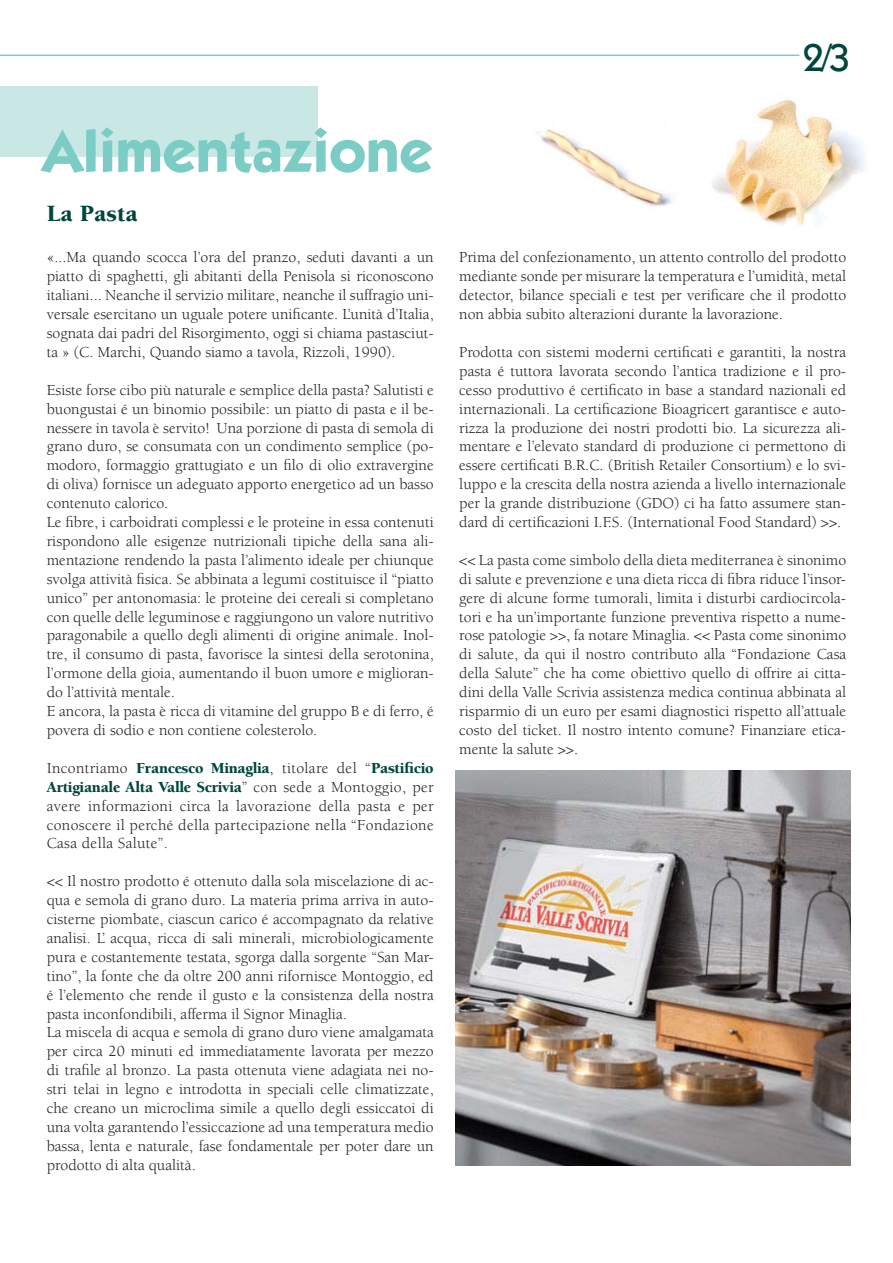
<style>
.page{position:relative;width:893px;height:1263px;background:#fff}
.page>*{position:absolute;margin:0;border:0;box-sizing:border-box;transform-origin:0 0}
.t1{font:700 60px "ITC Kabel Std";color:#7accc4}
.t2{font:500 39px "ITC Kabel Std";color:#00463f}
.t3{font:900 24px "Berkeley Std";color:#00463f}
.t4{font:15.75px/18.9px "Berkeley Std";color:#231f20;text-align:justify}
.s1{font-weight:900;color:#00463f}
</style>
<div class="page">
<hr style="left:0;top:55px;width:799px;height:1px;background:#7accc4">
<div style="left:0;top:86px;width:317px;height:71px;background:#c9e8e5"></div>
<img style="left:455px;top:770px;width:395px;height:395px">
<img style="left:712px;top:99px;width:154px;height:127px">
<img style="left:537px;top:129px;width:136px;height:78px">
<h1 class="t1" style="left:43px;top:129px;width:392px">Alimentazione</h1>
<h3 class="t3" style="left:47px;top:204px;width:93px">La Pasta</h3>
<p class="t4" style="left:47px;top:249px;width:388px">«...Ma quando scocca l’ora del pranzo, seduti davanti a un piatto di spaghetti, gli abitanti della Penisola si riconoscono italiani... Neanche il servizio militare, neanche il suffragio uni&shy;versale esercitano un uguale potere unificante. L’unità d’Italia, sognata dai padri del Risorgimento, oggi si chiama pastasciut&shy;ta » (C. Marchi, Quando siamo a tavola, Rizzoli, 1990).</p>
<p class="t4" style="left:47px;top:382px;width:388px;text-align:left">Esiste forse cibo più naturale e semplice della pasta? Salutisti e buongustai é un binomio possibile: un piatto di pasta e il be&shy;nessere in tavola è servito! Una porzione di pasta di semola di grano duro, se consumata con un condimento semplice (po&shy;modoro, formaggio grattugiato e un filo di olio extravergine di oliva) fornisce un adeguato apporto energetico ad un basso contenuto calorico.<br>Le fibre, i carboidrati complessi e le proteine in essa contenuti rispondono alle esigenze nutrizionali tipiche della sana ali&shy;mentazione rendendo la pasta l’alimento ideale per chiunque svolga attività fisica. Se abbinata a legumi costituisce il “piatto unico” per antonomasia: le proteine dei cereali si completano con quelle delle leguminose e raggiungono un valore nutritivo paragonabile a quello degli alimenti di origine animale. Inol&shy;tre, il consumo di pasta, favorisce la sintesi della serotonina, l’ormone della gioia, aumentando il buon umore e miglioran&shy;do l’attività mentale.<br>E ancora, la pasta è ricca di vitamine del gruppo B e di ferro, é povera di sodio e non contiene colesterolo.</p>
<p class="t4" style="left:47px;top:760px;width:388px">Incontriamo <span class="s1">Francesco Minaglia</span>, titolare del “<span class="s1">Pastificio Artigianale Alta Valle Scrivia</span>” con sede a Montoggio, per avere informazioni circa la lavorazione della pasta e per conoscere il perché della partecipazione nella “Fondazione Casa della Salute”.</p>
<p class="t4" style="left:47px;top:873px;width:388px;text-align:left">&lt;&lt; Il nostro prodotto é ottenuto dalla sola miscelazione di ac&shy;qua e semola di grano duro. La materia prima arriva in auto&shy;cisterne piombate, ciascun carico é accompagnato da relative analisi. L’ acqua, ricca di sali minerali, microbiologicamente pura e costantemente testata, sgorga dalla sorgente “San Mar&shy;tino”, la fonte che da oltre 200 anni rifornisce Montoggio, ed é l’elemento che rende il gusto e la consistenza della nostra pasta inconfondibili, afferma il Signor Minaglia.<br>La miscela di acqua e semola di grano duro viene amalgamata per circa 20 minuti ed immediatamente lavorata per mezzo di trafile al bronzo. La pasta ottenuta viene adagiata nei no&shy;stri telai in legno e introdotta in speciali celle climatizzate, che creano un microclima simile a quello degli essiccatoi di una volta garantendo l’essiccazione ad una temperatura medio bassa, lenta e naturale, fase fondamentale per poter dare un prodotto di alta qualità.</p>
<h2 class="t2" style="left:803px;top:42px;width:49px">2/3</h2>
<p class="t4" style="left:459px;top:249px;width:388px">Prima del confezionamento, un attento controllo del prodotto mediante sonde per misurare la temperatura e l’umidità, metal detector, bilance speciali e test per verificare che il prodotto non abbia subito alterazioni durante la lavorazione.</p>
<p class="t4" style="left:459px;top:344px;width:388px">Prodotta con sistemi moderni certificati e garantiti, la nostra pasta é tuttora lavorata secondo l’antica tradizione e il pro&shy;cesso produttivo é certificato in base a standard nazionali ed internazionali. La certificazione Bioagricert garantisce e auto&shy;rizza la produzione dei nostri prodotti bio. La sicurezza ali&shy;mentare e l’elevato standard di produzione ci permettono di essere certificati B.R.C. (British Retailer Consortium) e lo svi&shy;luppo e la crescita della nostra azienda a livello internazionale per la grande distribuzione (GDO) ci ha fatto assumere stan&shy;dard di certificazioni I.F.S. (International Food Standard) &gt;&gt;.</p>
<p class="t4" style="left:459px;top:552px;width:388px">&lt;&lt; La pasta come simbolo della dieta mediterranea è sinonimo di salute e prevenzione e una dieta ricca di fibra riduce l’insor&shy;gere di alcune forme tumorali, limita i disturbi cardiocircola&shy;tori e ha un’importante funzione preventiva rispetto a nume&shy;rose patologie &gt;&gt;, fa notare Minaglia. &lt;&lt; Pasta come sinonimo di salute, da qui il nostro contributo alla “Fondazione Casa della Salute” che ha come obiettivo quello di offrire ai citta&shy;dini della Valle Scrivia assistenza medica continua abbinata al risparmio di un euro per esami diagnostici rispetto all’attuale costo del ticket. Il nostro intento comune? Finanziare etica&shy;mente la salute &gt;&gt;.</p>
</div>
